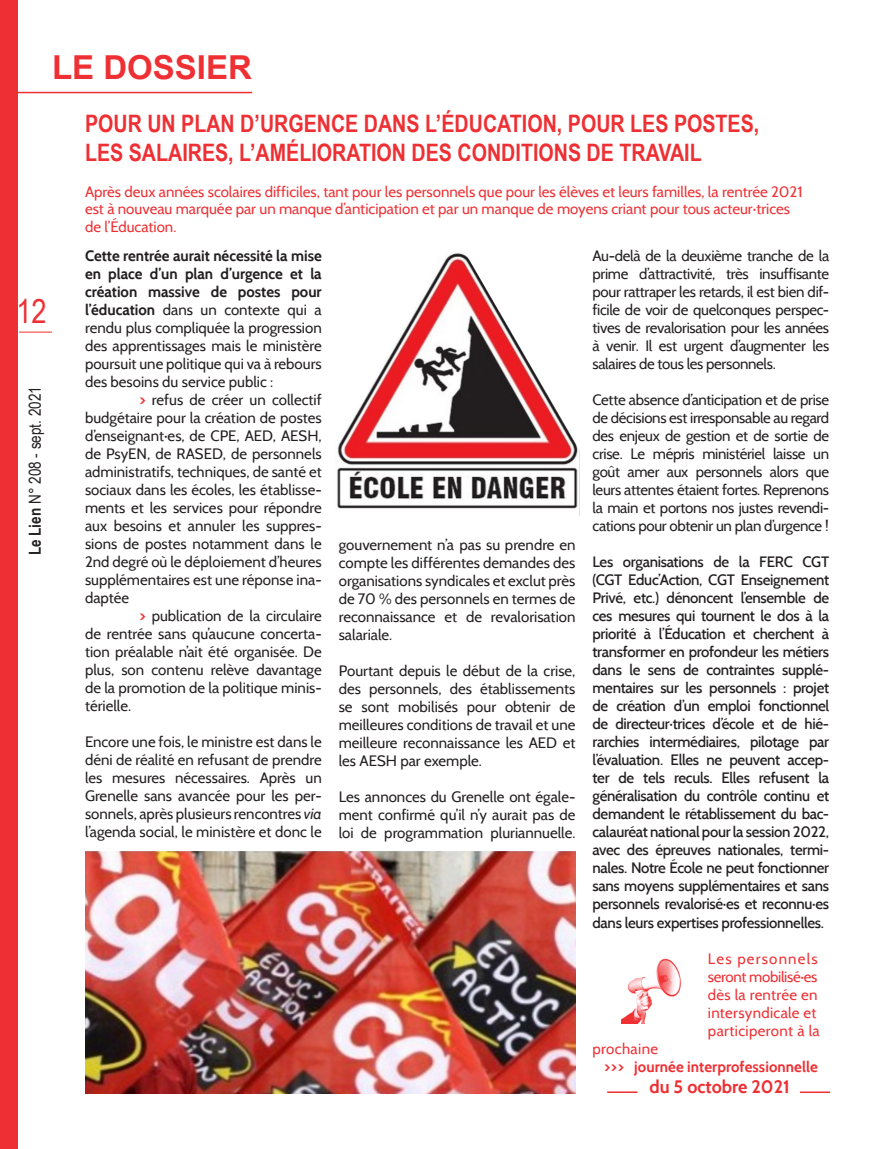
<style>
.page{position:relative;width:893px;height:1149px;background:#fff}
.page>*{position:absolute;margin:0;border:0;box-sizing:border-box;transform-origin:0 0}
.t1{font:700 33px "Arial";color:#ee3034}
.t2{font:33px "Arial Narrow";color:#ee3034}
.t3{font:700 24px "Arial Narrow";color:#ee3034}
.t4{font:700 18px "Cabin";color:#ee3034}
.t5{font:16.5px "Arial Narrow";color:#231f20}
.t6{font:15px/18px "Cabin";color:#231f20;text-align:justify}
.t7{font:500 15px/18px "Cabin";letter-spacing:-.02em;color:#231f20;text-align:justify}
.t8{font:15px/18px "Cabin";color:#ee3034;text-align:justify}
.t9{font:700 15px "Cabin";letter-spacing:.005em;color:#ee3034}
.t10{font:15px "Cabin";letter-spacing:.025em;color:#ee3034}
.s1{font-weight:700}
.s2{font-weight:700;color:#ee3034}
.s3{font-style:italic}
</style>
<div class="page">
<hr style="left:0;top:92px;width:252px;height:1px;background:#ee3034">
<hr style="left:19px;top:332px;width:33px;height:1px;background:#ee3034">
<div style="left:0;top:0;width:17px;height:1148px;background:#ee3034"></div>
<img style="left:337px;top:259px;width:243px;height:256px">
<svg style="left:446px;top:253px;width:134px;height:204px"></svg>
<svg style="left:337px;top:264px;width:97px;height:182px"></svg>
<img style="left:85px;top:851px;width:490px;height:242px">
<svg style="left:621px;top:958px;width:60px;height:65px"></svg>
<hr style="left:800px;top:1091px;width:30px;height:1px;background:#ee3034">
<hr style="left:607px;top:1091px;width:30px;height:1px;background:#ee3034">
<div style="left:565px;top:230px;width:19px;height:157px;background:#fff"></div>
<p class="t1" style="left:52px;top:46px;width:201px">LE DOSSIER</p>
<p class="t2" style="left:16px;top:286px;width:32px">12</p>
<p class="t5" style="left:23px;top:555px;width:171px;rotate:-90deg"><span class="s1">Le Lien</span> N° 208 - sept. 2021</p>
<p class="t3" style="left:85px;top:105px;width:676px">POUR UN PLAN D’URGENCE DANS L’ÉDUCATION, POUR LES POSTES,</p>
<p class="t3" style="left:85px;top:134px;width:618px">LES SALAIRES, L’AMÉLIORATION DES CONDITIONS DE TRAVAIL</p>
<p class="t8" style="left:85px;top:182px;width:719px">Après deux années scolaires difficiles, tant pour les personnels que pour les élèves et leurs familles, la rentrée 2021</p>
<p class="t8" style="left:85px;top:199px;width:706px">est à nouveau marquée par un manque d’anticipation et par un manque de moyens criant pour tous acteur·trices</p>
<p class="t8" style="left:85px;top:217px;width:93px">de l’Éducation.</p>
<p class="t6" style="left:85px;top:246px;width:238px"><span class="s1">Cette rentrée aurait nécessité la mise en place d’un plan d’urgence et la création massive de postes pour l’éducation</span> dans un contexte qui a rendu plus compliquée la progression des apprentissages mais le ministère poursuit une politique qui va à rebours des besoins du service public :</p>
<p class="t6" style="left:85px;top:390px;width:238px;text-indent:54px"><span class="s2">&gt;</span> refus de créer un collectif budgétaire pour la création de postes d’enseignant·es, de CPE, AED, AESH, de PsyEN, de RASED, de personnels administratifs, techniques, de santé et sociaux dans les écoles, les établisse&shy;ments et les services pour répondre aux besoins et annuler les suppres&shy;sions de postes notamment dans le 2nd degré où le déploiement d’heures supplémentaires est une réponse ina&shy;daptée</p>
<p class="t6" style="left:85px;top:606px;width:238px;text-indent:54px"><span class="s2">&gt;</span> publication de la circulaire de rentrée sans qu’aucune concerta&shy;tion préalable n’ait été organisée. De plus, son contenu relève davantage de la promotion de la politique minis&shy;térielle.</p>
<p class="t6" style="left:85px;top:732px;width:238px">Encore une fois, le ministre est dans le déni de réalité en refusant de prendre les mesures nécessaires. Après un Grenelle sans avancée pour les per&shy;sonnels, après plusieurs rencontres <span class="s3">via </span>l’agenda social, le ministère et donc le</p>
<p class="t6" style="left:339px;top:535px;width:238px">gouvernement n’a pas su prendre en compte les différentes demandes des organisations syndicales et exclut près de 70 % des personnels en termes de reconnaissance et de revalorisation salariale.</p>
<p class="t6" style="left:339px;top:661px;width:238px">Pourtant depuis le début de la crise, des personnels, des établissements se sont mobilisés pour obtenir de meilleures conditions de travail et une meilleure reconnaissance les AED et les AESH par exemple.</p>
<p class="t6" style="left:339px;top:787px;width:238px">Les annonces du Grenelle ont égale&shy;ment confirmé qu’il n’y aurait pas de loi de programmation pluriannuelle.</p>
<p class="t6" style="left:592px;top:246px;width:238px">Au-delà de la deuxième tranche de la prime d’attractivité, très insuffisante pour rattraper les retards, il est bien dif&shy;ficile de voir de quelconques perspec&shy;tives de revalorisation pour les années à venir. Il est urgent d’augmenter les salaires de tous les personnels.</p>
<p class="t6" style="left:592px;top:390px;width:238px">Cette absence d’anticipation et de prise de décisions est irresponsable au regard des enjeux de gestion et de sortie de crise. Le mépris ministériel laisse un goût amer aux personnels alors que leurs attentes étaient fortes. Reprenons la main et portons nos justes revendi&shy;cations pour obtenir un plan d’urgence !</p>
<p class="t7" style="left:592px;top:552px;width:238px">Les organisations de la FERC CGT (CGT Educ’Action, CGT Enseignement Privé, etc.) dénoncent l’ensemble de ces mesures qui tournent le dos à la priorité à l’Éducation et cherchent à transformer en profondeur les métiers dans le sens de contraintes supplé&shy;mentaires sur les personnels : projet de création d’un emploi fonctionnel de directeur·trices d’école et de hié&shy;rarchies intermédiaires, pilotage par l’évaluation. Elles ne peuvent accep&shy;ter de tels reculs. Elles refusent la généralisation du contrôle continu et demandent le rétablissement du bac&shy;calauréat national pour la session 2022, avec des épreuves nationales, termi&shy;nales. Notre École ne peut fonctionner sans moyens supplémentaires et sans personnels revalorisé·es et reconnu·es dans leurs expertises professionnelles.</p>
<p class="t8" style="left:708px;top:948px;width:111px">Les personnels seront mobilisé·es dès la rentrée en intersyndicale et</p>
<p class="t10" style="left:708px;top:1020px;width:113px">participeront à la</p>
<p class="t10" style="left:592px;top:1038px;width:67px">prochaine</p>
<p class="t9" style="left:604px;top:1056px;width:215px">&gt;&gt;&gt; journée interprofessionnelle</p>
<p class="t4" style="left:649px;top:1075px;width:142px">du 5 octobre 2021</p>
</div>
